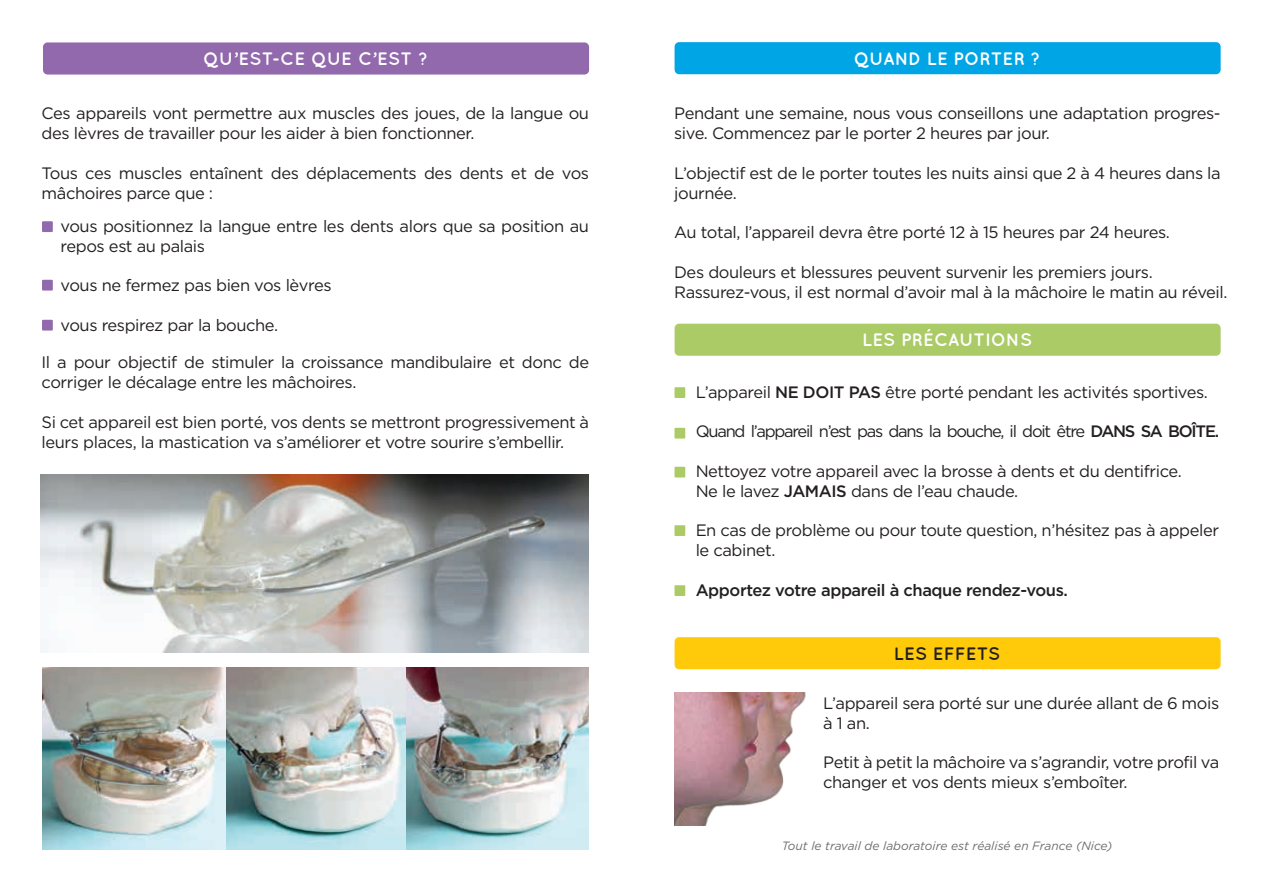
<style>
.page{position:relative;width:1263px;height:893px;background:#fff}
.page>*{position:absolute;margin:0;border:0;box-sizing:border-box;transform-origin:0 0}
.t1{font:700 18px "Quicksand";letter-spacing:.01em;color:#fff}
.t2{font:700 18px "Quicksand";letter-spacing:.01em;color:#231f20}
.t3{font:16.5px/19.8px "Gotham HTF";letter-spacing:-.025em;color:#231f20}
.t4{font:16.5px "Gotham HTF";letter-spacing:-.075em;color:#231f20}
.t5{font:500 16.5px "Gotham HTF";letter-spacing:-.025em;color:#231f20}
.t6{font:italic 12px "Gotham HTF";color:#6c6d70}
.s1{font-weight:500}
</style>
<div class="page">
<div style="left:43px;top:42px;width:546px;height:33px;background:#9169ac;border-radius:5px"></div>
<div style="left:674px;top:637px;width:547px;height:32px;background:#feca0a;border-radius:5px"></div>
<div style="left:674px;top:324px;width:547px;height:32px;background:#abcb67;border-radius:5px"></div>
<div style="left:674px;top:42px;width:547px;height:32px;background:#00a5e6;border-radius:5px"></div>
<img style="left:40px;top:475px;width:549px;height:177px">
<div style="left:42px;top:280px;width:11px;height:11px;background:#9169ac"></div>
<div style="left:42px;top:320px;width:11px;height:11px;background:#9169ac"></div>
<div style="left:42px;top:221px;width:11px;height:11px;background:#9169ac"></div>
<div style="left:674px;top:428px;width:11px;height:11px;background:#abcb67"></div>
<div style="left:674px;top:467px;width:11px;height:10px;background:#abcb67"></div>
<div style="left:674px;top:525px;width:11px;height:11px;background:#abcb67"></div>
<div style="left:674px;top:585px;width:11px;height:11px;background:#abcb67"></div>
<div style="left:674px;top:387px;width:11px;height:11px;background:#abcb67"></div>
<img style="left:42px;top:668px;width:184px;height:181px">
<img style="left:226px;top:668px;width:181px;height:182px">
<img style="left:407px;top:668px;width:182px;height:182px">
<img style="left:674px;top:692px;width:132px;height:133px">
<p class="t1" style="left:203px;top:48px;width:226px">QU’EST-CE QUE C’EST ?</p>
<p class="t3" style="left:42px;top:103px;width:549px">Ces appareils vont permettre aux muscles des joues, de la langue ou des lèvres de travailler pour les aider à bien fonctionner.</p>
<p class="t3" style="left:42px;top:163px;width:549px">Tous ces muscles entaînent des déplacements des dents et de vos mâchoires parce que :</p>
<p class="t3" style="left:61px;top:216px;width:530px">vous positionnez la langue entre les dents alors que sa position au repos est au palais</p>
<p class="t3" style="left:61px;top:275px;width:273px">vous ne fermez pas bien vos lèvres</p>
<p class="t3" style="left:61px;top:315px;width:219px">vous respirez par la bouche.</p>
<p class="t3" style="left:42px;top:352px;width:549px">Il a pour objectif de stimuler la croissance mandibulaire et donc de corriger le décalage entre les mâchoires.</p>
<p class="t3" style="left:42px;top:412px;width:549px">Si cet appareil est bien porté, vos dents se mettront progressivement à leurs places, la mastication va s’améliorer et votre sourire s’embellir.</p>
<p class="t1" style="left:854px;top:48px;width:188px">QUAND LE PORTER ?</p>
<p class="t3" style="left:674px;top:103px;width:548px">Pendant une semaine, nous vous conseillons une adaptation progres&shy;sive. Commencez par le porter 2 heures par jour.</p>
<p class="t3" style="left:674px;top:163px;width:548px">L’objectif est de le porter toutes les nuits ainsi que 2 à 4 heures dans la journée.</p>
<p class="t3" style="left:674px;top:222px;width:497px">Au total, l’appareil devra être porté 12 à 15 heures par 24 heures.</p>
<p class="t3" style="left:674px;top:262px;width:555px">Des douleurs et blessures peuvent survenir les premiers jours.<br>Rassurez-vous, il est normal d’avoir mal à la mâchoire le matin au réveil.</p>
<p class="t1" style="left:862px;top:329px;width:171px">LES PRÉCAUTIONS</p>
<p class="t3" style="left:696px;top:382px;width:514px">L’appareil <span class="s1">NE DOIT PAS</span> être porté pendant les activités sportives.</p>
<p class="t4" style="left:696px;top:422px;width:525px">Quand l’appareil n’est pas dans la bouche, il doit être <span class="s1">DANS SA BOÎTE.</span></p>
<p class="t3" style="left:696px;top:461px;width:488px">Nettoyez votre appareil avec la brosse à dents et du dentifrice.<br>Ne le lavez <span class="s1">JAMAIS</span> dans de l’eau chaude.</p>
<p class="t3" style="left:696px;top:520px;width:525px">En cas de problème ou pour toute question, n’hésitez pas à appeler le cabinet.</p>
<p class="t5" style="left:696px;top:581px;width:374px">Apportez votre appareil à chaque rendez-vous.</p>
<p class="t2" style="left:894px;top:642px;width:108px">LES EFFETS</p>
<p class="t3" style="left:823px;top:693px;width:397px">L’appareil sera porté sur une durée allant de 6 mois à 1 an.</p>
<p class="t3" style="left:823px;top:752px;width:397px">Petit à petit la mâchoire va s’agrandir, votre profil va changer et vos dents mieux s’emboîter.</p>
<p class="t6" style="left:782px;top:839px;width:332px">Tout le travail de laboratoire est réalisé en France (Nice)</p>
</div>
